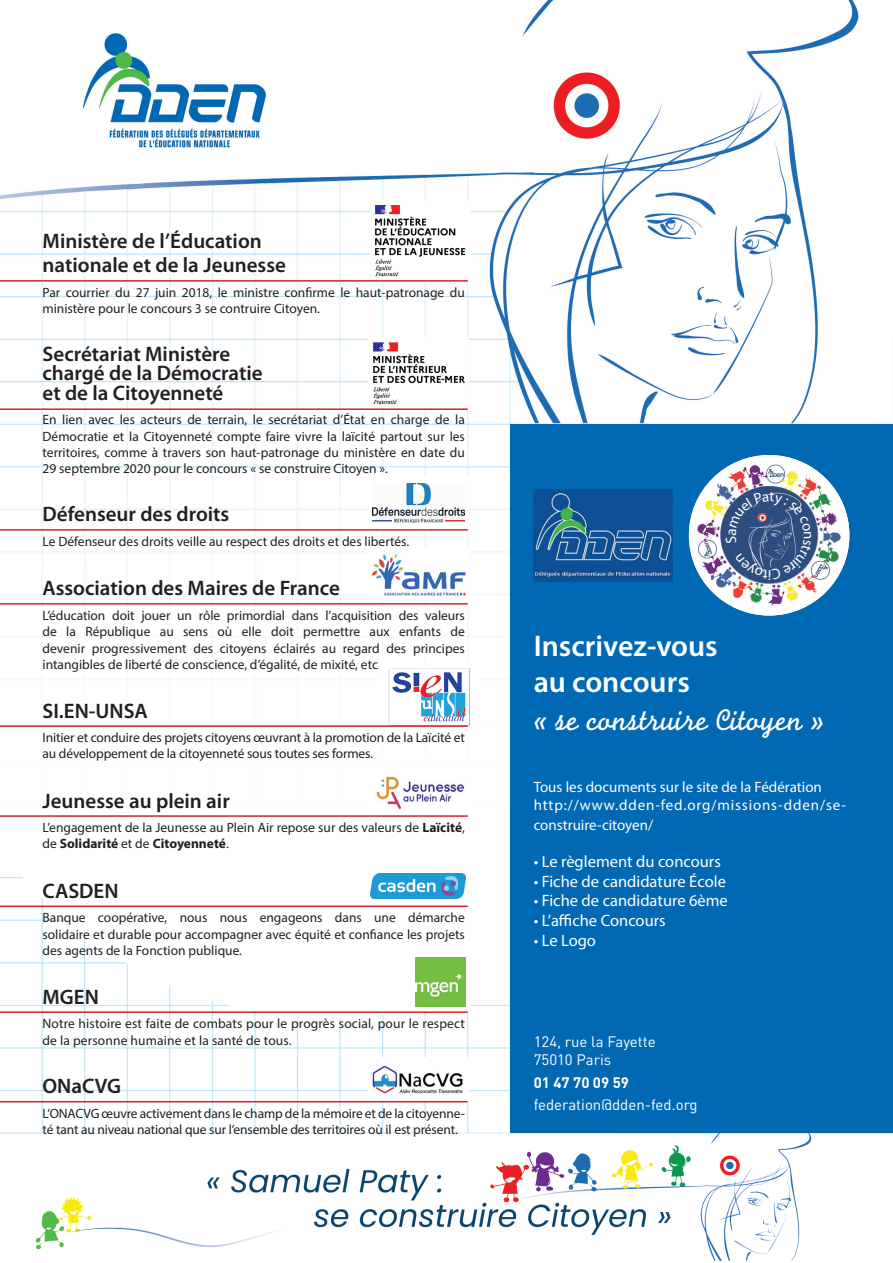
<style>
.page{position:relative;width:893px;height:1263px;background:#fff}
.page>*{position:absolute;margin:0;border:0;box-sizing:border-box;transform-origin:0 0}
.t1{font:31.5px "Monoline Script MT Std";color:#fff}
.t2{font:600 30px "Myriad Pro";color:#fff}
.t3{font:600 21px/24px "Myriad Pro";color:#231f20}
.t4{font:16.5px "Myriad Pro";color:#fff}
.t5{font:15px/19.8px "Myriad Pro";letter-spacing:.055em;color:#fff}
.t6{font:15px "DIN";color:#fff}
.t7{font:15px "Myriad Pro";color:#fff}
.t8{font:700 15px "DIN";color:#fff}
.t9{font:13.5px/16.2px "Myriad Pro";color:#231f20}
.s1{font-weight:700}
</style>
<div class="page">
<img style="left:0;top:0;width:893px;height:723px">
<img style="left:0;top:877px;width:893px;height:384px">
<div style="left:510px;top:424px;width:383px;height:709px;background:#0168b3"></div>
<div style="left:370px;top:201px;width:100px;height:80px;background:#fff"></div>
<img style="left:375px;top:205px;width:91px;height:72px">
<hr style="left:0;top:280px;width:468px;height:2px;background:#d1232a">
<img style="left:369px;top:338px;width:100px;height:71px">
<hr style="left:0;top:408px;width:468px;height:2px;background:#d1232a">
<div style="left:369px;top:547px;width:100px;height:57px;background:#fff"></div>
<img style="left:371px;top:554px;width:95px;height:42px">
<hr style="left:0;top:603px;width:468px;height:2px;background:#d1232a">
<div style="left:379px;top:666px;width:100px;height:60px;background:#fff"></div>
<img style="left:389px;top:668px;width:81px;height:57px">
<hr style="left:0;top:725px;width:468px;height:2px;background:#d1232a">
<svg style="left:368px;top:873px;width:100px;height:32px"></svg>
<img style="left:371px;top:874px;width:95px;height:24px">
<hr style="left:0;top:905px;width:468px;height:2px;background:#d1232a">
<div style="left:368px;top:1057px;width:100px;height:45px;background:#fff"></div>
<img style="left:372px;top:1066px;width:91px;height:28px">
<hr style="left:0;top:1101px;width:468px;height:1px;background:#d1232a">
<div style="left:412px;top:952px;width:58px;height:60px;background:#fff"></div>
<img style="left:416px;top:957px;width:50px;height:50px">
<hr style="left:0;top:1011px;width:468px;height:2px;background:#d1232a">
<img style="left:376px;top:776px;width:89px;height:34px">
<hr style="left:0;top:815px;width:468px;height:2px;background:#d1232a">
<div style="left:368px;top:476px;width:100px;height:54px;background:#fff"></div>
<img style="left:372px;top:483px;width:93px;height:39px">
<hr style="left:0;top:529px;width:468px;height:2px;background:#d1232a">
<img style="left:534px;top:489px;width:138px;height:92px">
<img style="left:689px;top:455px;width:160px;height:160px;border-radius:80px">
<svg style="left:725px;top:492px;width:86px;height:88px"></svg>
<p class="t3" style="left:43px;top:229px;width:245px">Ministère de l’Éducation nationale et de la Jeunesse</p>
<p class="t9" style="left:43px;top:284px;width:424px">Par courrier du 27 juin 2018, le ministre confirme le haut-patronage du ministère pour le concours 3 se contruire Citoyen.</p>
<p class="t3" style="left:43px;top:341px;width:189px">Secrétariat Ministère</p>
<p class="t3" style="left:43px;top:361px;width:222px">chargé de la Démocratie</p>
<p class="t3" style="left:43px;top:380px;width:182px">et de la Citoyenneté</p>
<p class="t9" style="left:43px;top:411px;width:424px;text-align:justify">En lien avec les acteurs de terrain, le secrétariat d’État en charge de la Démocratie et la Citoyenneté compte faire vivre la laïcité partout sur les territoires, comme à travers son haut-patronage du ministère en date du 29 septembre 2020 pour le concours « se construire Citoyen ».</p>
<p class="t3" style="left:43px;top:502px;width:188px">Défenseur des droits</p>
<p class="t9" style="left:43px;top:533px;width:368px">Le Défenseur des droits veille au respect des droits et des libertés.</p>
<p class="t3" style="left:43px;top:576px;width:299px">Association des Maires de France</p>
<p class="t9" style="left:43px;top:607px;width:424px;text-align:justify">L’éducation doit jouer un rôle primordial dans l’acquisition des valeurs de la République au sens où elle doit permettre aux enfants de devenir progressivement des citoyens éclairés au regard des principes intangibles de liberté de conscience, d’égalité, de mixité, etc.</p>
<p class="t3" style="left:43px;top:698px;width:107px">SI.EN-UNSA</p>
<p class="t9" style="left:43px;top:729px;width:424px">Initier et conduire des projets citoyens œuvrant à la promotion de la Laïcité et au développement de la citoyenneté sous toutes ses formes.</p>
<p class="t3" style="left:43px;top:788px;width:189px">Jeunesse au plein air</p>
<p class="t9" style="left:43px;top:819px;width:424px">L’engagement de la Jeunesse au Plein Air repose sur des valeurs de <span class="s1">Laïcité</span>, de <span class="s1">Solidarité</span> et de <span class="s1">Citoyenneté</span>.</p>
<p class="t3" style="left:43px;top:878px;width:78px">CASDEN</p>
<p class="t9" style="left:43px;top:910px;width:424px;text-align:justify">Banque coopérative, nous nous engageons dans une démarche solidaire et durable pour accompagner avec équité et confiance les projets des agents de la Fonction publique.</p>
<p class="t3" style="left:43px;top:984px;width:58px">MGEN</p>
<p class="t9" style="left:43px;top:1015px;width:424px">Notre histoire est faite de combats pour le progrès social, pour le respect de la personne humaine et la santé de tous.</p>
<p class="t3" style="left:43px;top:1073px;width:80px">ONaCVG</p>
<p class="t9" style="left:43px;top:1105px;width:424px">L’ONACVG œuvre activement dans le champ de la mémoire et de la citoyenne&shy;té tant au niveau national que sur l’ensemble des territoires où il est présent.</p>
<p class="t2" style="left:534px;top:627px;width:186px">Inscrivez-vous</p>
<p class="t2" style="left:534px;top:663px;width:158px">au concours</p>
<p class="t1" style="left:534px;top:701px;width:292px">« se construire Citoyen »</p>
<p class="t7" style="left:534px;top:778px;width:290px">Tous les documents sur le site de la Fédération</p>
<p class="t5" style="left:534px;top:795px;width:314px">http://www.dden-fed.org/missions-dden/se&shy;construire-citoyen/</p>
<p class="t4" style="left:534px;top:851px;width:189px">• Le règlement du concours</p>
<p class="t4" style="left:534px;top:871px;width:194px">• Fiche de candidature École</p>
<p class="t4" style="left:534px;top:891px;width:196px">• Fiche de candidature 6ème</p>
<p class="t4" style="left:534px;top:910px;width:134px">• L’affiche Concours</p>
<p class="t4" style="left:534px;top:930px;width:64px">• Le Logo</p>
<p class="t6" style="left:534px;top:1032px;width:124px">124, rue la Fayette</p>
<p class="t6" style="left:534px;top:1050px;width:79px">75010 Paris</p>
<p class="t8" style="left:534px;top:1072px;width:97px">01 47 70 09 59</p>
<p class="t6" style="left:534px;top:1095px;width:166px">federation@dden-fed.org</p>
</div>
